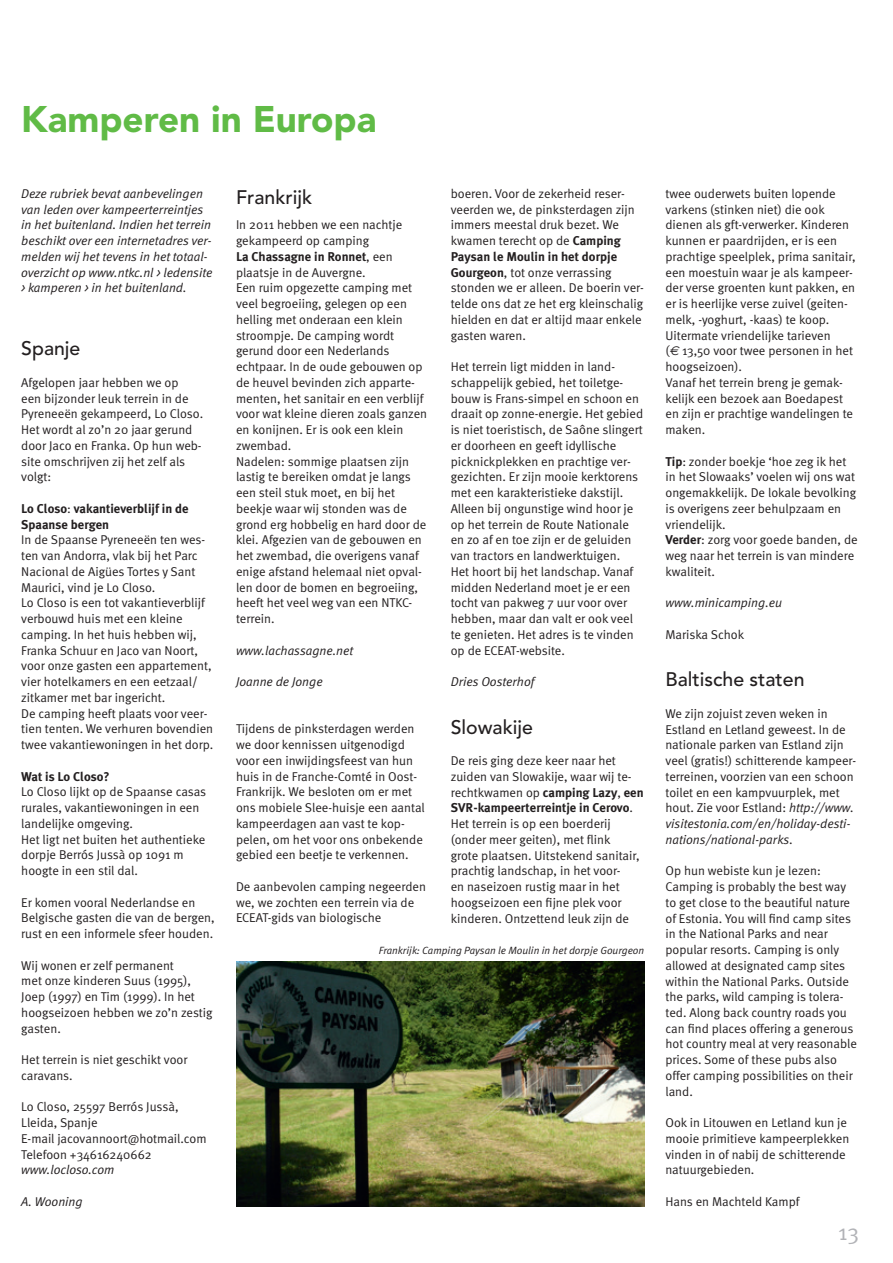
<style>
.page{position:relative;width:893px;height:1263px;background:#fff}
.page>*{position:absolute;margin:0;border:0;box-sizing:border-box;transform-origin:0 0}
.t1{font:900 36.75px "Avenir";color:#60bb46}
.t2{font:22.5px "Meta Normal";color:#b2b3b7}
.t3{font:500 19.5px "Avenir";color:#231f20}
.t4{font:12.75px/15.8px "Meta Normal";color:#231f20}
.t5{font:italic 12.75px/15.8px "Meta Normal";color:#231f20}
.t6{font:700 12.75px/15.8px "Meta Plus";color:#231f20}
.t7{font:italic 10.5px "Meta Normal";color:#231f20}
.s1{font-family:"Meta Normal";font-weight:400}
.s2{font-family:"Meta Plus";font-weight:700}
.s3{font-family:"Euro Sans";font-style:italic}
.s4{font-style:italic}
</style>
<div class="page">
<img style="left:236px;top:962px;width:408px;height:244px">
<h1 class="t1" style="left:21px;top:97px;width:357px">Kamperen in Europa</h1>
<p class="t5" style="left:21px;top:185px;width:193px">Deze rubriek bevat aanbevelingen van leden over kampeerterreintjes in het buitenland. Indien het terrein beschikt over een internetadres ver&shy;melden wij het tevens in het totaal&shy;overzicht op www.ntkc.nl &gt; ledensite &gt; kamperen &gt; in het buitenland.</p>
<h3 class="t3" style="left:21px;top:337px;width:61px">Spanje</h3>
<p class="t4" style="left:21px;top:374px;width:183px">Afgelopen jaar hebben we op<br>een bijzonder leuk terrein in de<br>Pyreneeën gekampeerd, Lo Closo.<br>Het wordt al zo’n 20 jaar gerund door Jaco en Franka. Op hun web&shy;site omschrijven zij het zelf als volgt:</p>
<p class="t6" style="left:21px;top:501px;width:169px">Lo Closo<span class="s1">:</span> vakantieverblijf in de<br>Spaanse bergen</p>
<p class="t4" style="left:21px;top:532px;width:194px">In de Spaanse Pyreneeën ten wes&shy;ten van Andorra, vlak bij het Parc<br>Nacional de Aigües Tortes y Sant<br>Maurici, vind je Lo Closo.<br>Lo Closo is een tot vakantieverblijf verbouwd huis met een kleine camping. In het huis hebben wij,<br>Franka Schuur en Jaco van Noort, voor onze gasten een appartement, vier hotelkamers en een eetzaal/ zitkamer met bar ingericht.<br>De camping heeft plaats voor veer&shy;tien tenten. We verhuren bovendien twee vakantiewoningen in het dorp.</p>
<p class="t6" style="left:21px;top:768px;width:90px">Wat is Lo Closo?</p>
<p class="t4" style="left:21px;top:784px;width:186px">Lo Closo lijkt op de Spaanse casas rurales, vakantiewoningen in een landelijke omgeving.<br>Het ligt net buiten het authentieke dorpje Berrós Jussà op 1091 m hoogte in een stil dal.</p>
<p class="t4" style="left:21px;top:894px;width:195px">Er komen vooral Nederlandse en<br>Belgische gasten die van de bergen, rust en een informele sfeer houden.</p>
<p class="t4" style="left:21px;top:957px;width:193px">Wij wonen er zelf permanent<br>met onze kinderen Suus (1995),<br>Joep (1997) en Tim (1999). In het hoogseizoen hebben we zo’n zestig gasten.</p>
<p class="t4" style="left:21px;top:1052px;width:168px">Het terrein is niet geschikt voor caravans.</p>
<p class="t4" style="left:21px;top:1099px;width:187px">Lo Closo, 25597 Berrós Jussà,<br>Lleida, Spanje<br>E-mail jacovannoort@hotmail.com<br>Telefoon +34616240662</p>
<p class="t5" style="left:21px;top:1162px;width:95px">www.locloso.com</p>
<p class="t5" style="left:21px;top:1193px;width:63px">A. Wooning</p>
<p class="t4" style="left:451px;top:185px;width:186px">boeren. Voor de zekerheid reser&shy;veerden we, de pinksterdagen zijn immers meestal druk bezet. We kwamen terecht op de <span class="s2">Camping</span></p>
<p class="t6" style="left:451px;top:248px;width:168px">Paysan le Moulin in het dorpje</p>
<p class="t4" style="left:451px;top:264px;width:195px"><span class="s2">Gourgeon</span>, tot onze verrassing stonden we er alleen. De boerin ver&shy;telde ons dat ze het erg kleinschalig hielden en dat er altijd maar enkele gasten waren.</p>
<p class="t4" style="left:451px;top:359px;width:194px">Het terrein ligt midden in land&shy;schappelijk gebied, het toiletge&shy;bouw is Frans-simpel en schoon en draait op zonne-energie. Het gebied is niet toeristisch, de Saône slingert er doorheen en geeft idyllische picknickplekken en prachtige ver&shy;gezichten. Er zijn mooie kerktorens met een karakteristieke dakstijl.<br>Alleen bij ongunstige wind hoor je op het terrein de Route Nationale en zo af en toe zijn er de geluiden van tractors en landwerktuigen.<br>Het hoort bij het landschap. Vanaf midden Nederland moet je er een tocht van pakweg 7 uur voor over hebben, maar dan valt er ook veel te genieten. Het adres is te vinden op de ECEAT-website.</p>
<p class="t5" style="left:451px;top:674px;width:85px">Dries Oosterhof</p>
<h3 class="t3" style="left:451px;top:715px;width:84px">Slowakije</h3>
<p class="t4" style="left:451px;top:752px;width:194px">De reis ging deze keer naar het zuiden van Slowakije, waar wij te&shy;rechtkwamen op <span class="s2">camping Lazy</span>, <span class="s2">een</span></p>
<p class="t6" style="left:451px;top:800px;width:184px">SVR-kampeerterreintje in Cerovo<span class="s1">.</span></p>
<p class="t4" style="left:451px;top:815px;width:191px">Het terrein is op een boerderij (onder meer geiten), met flink grote plaatsen. Uitstekend sanitair, prachtig landschap, in het voor-<br>en naseizoen rustig maar in het hoogseizoen een fijne plek voor kinderen. Ontzettend leuk zijn de</p>
<p class="t7" style="left:379px;top:944px;width:267px">Frankrijk: Camping Paysan le Moulin in het dorpje Gourgeon</p>
<h3 class="t3" style="left:236px;top:186px;width:78px">Frankrijk</h3>
<p class="t4" style="left:236px;top:217px;width:168px">In 2011 hebben we een nachtje gekampeerd op camping</p>
<p class="t6" style="left:236px;top:249px;width:158px">La Chassagne in Ronnet<span class="s1">, een</span></p>
<p class="t4" style="left:236px;top:264px;width:193px">plaatsje in de Auvergne.<br>Een ruim opgezette camping met veel begroeiing, gelegen op een helling met onderaan een klein stroompje. De camping wordt gerund door een Nederlands echtpaar. In de oude gebouwen op de heuvel bevinden zich apparte&shy;menten, het sanitair en een verblijf voor wat kleine dieren zoals ganzen en konijnen. Er is ook een klein zwembad.<br>Nadelen: sommige plaatsen zijn lastig te bereiken omdat je langs een steil stuk moet, en bij het beekje waar wij stonden was de grond erg hobbelig en hard door de klei. Afgezien van de gebouwen en het zwembad, die overigens vanaf enige afstand helemaal niet opval&shy;len door de bomen en begroeiing, heeft het veel weg van een NTKC&shy;terrein.</p>
<p class="t5" style="left:236px;top:642px;width:119px">www.lachassagne.net</p>
<p class="t5" style="left:236px;top:674px;width:88px">Joanne de Jonge</p>
<p class="t4" style="left:236px;top:721px;width:190px">Tijdens de pinksterdagen werden we door kennissen uitgenodigd voor een inwijdingsfeest van hun huis in de Franche-Comté in Oost-<br>Frankrijk. We besloten om er met ons mobiele Slee-huisje een aantal kampeerdagen aan vast te kop&shy;pelen, om het voor ons onbekende gebied een beetje te verkennen.</p>
<p class="t4" style="left:236px;top:878px;width:191px">De aanbevolen camping negeerden we, we zochten een terrein via de<br>ECEAT-gids van biologische</p>
<p class="t4" style="left:665px;top:185px;width:192px">twee ouderwets buiten lopende varkens (stinken niet) die ook dienen als gft-verwerker. Kinderen kunnen er paardrijden, er is een prachtige speelplek, prima sanitair, een moestuin waar je als kampeer&shy;der verse groenten kunt pakken, en er is heerlijke verse zuivel (geiten&shy;melk, -yoghurt, -kaas) te koop.<br>Uitermate vriendelijke tarieven<br>(<span class="s3">E</span> 13,50 voor twee personen in het hoogseizoen).<br>Vanaf het terrein breng je gemak&shy;kelijk een bezoek aan Boedapest en zijn er prachtige wandelingen te maken.</p>
<p class="t4" style="left:665px;top:453px;width:194px"><span class="s2">Tip</span>: zonder boekje ‘hoe zeg ik het in het Slowaaks’ voelen wij ons wat ongemakkelijk. De lokale bevolking is overigens zeer behulpzaam en vriendelijk.<br><span class="s2">Verder</span>: zorg voor goede banden, de weg naar het terrein is van mindere kwaliteit.</p>
<p class="t5" style="left:665px;top:595px;width:118px">www.minicamping.eu</p>
<p class="t4" style="left:665px;top:626px;width:80px">Mariska Schok</p>
<h3 class="t3" style="left:665px;top:668px;width:141px">Baltische staten</h3>
<p class="t4" style="left:665px;top:705px;width:192px">We zijn zojuist zeven weken in Estland en Letland geweest. In de nationale parken van Estland zijn veel (gratis!) schitterende kampeer&shy;terreinen, voorzien van een schoon toilet en een kampvuurplek, met hout. Zie voor Estland: <span class="s4">http://www. visitestonia.com/en/holiday-desti&shy;nations/national-parks</span>.</p>
<p class="t4" style="left:665px;top:863px;width:193px">Op hun webiste kun je lezen:<br>Camping is probably the best way to get close to the beautiful nature of Estonia. You will find camp sites in the National Parks and near popular resorts. Camping is only allowed at designated camp sites within the National Parks. Outside the parks, wild camping is tolera&shy;ted. Along back country roads you can find places offering a generous hot country meal at very reasonable prices. Some of these pubs also offer camping possibilities on their land.</p>
<p class="t4" style="left:665px;top:1115px;width:185px">Ook in Litouwen en Letland kun je mooie primitieve kampeerplekken vinden in of nabij de schitterende natuurgebieden.</p>
<p class="t4" style="left:665px;top:1193px;width:136px">Hans en Machteld Kampf</p>
<h2 class="t2" style="left:838px;top:1219px;width:22px">13</h2>
</div>
